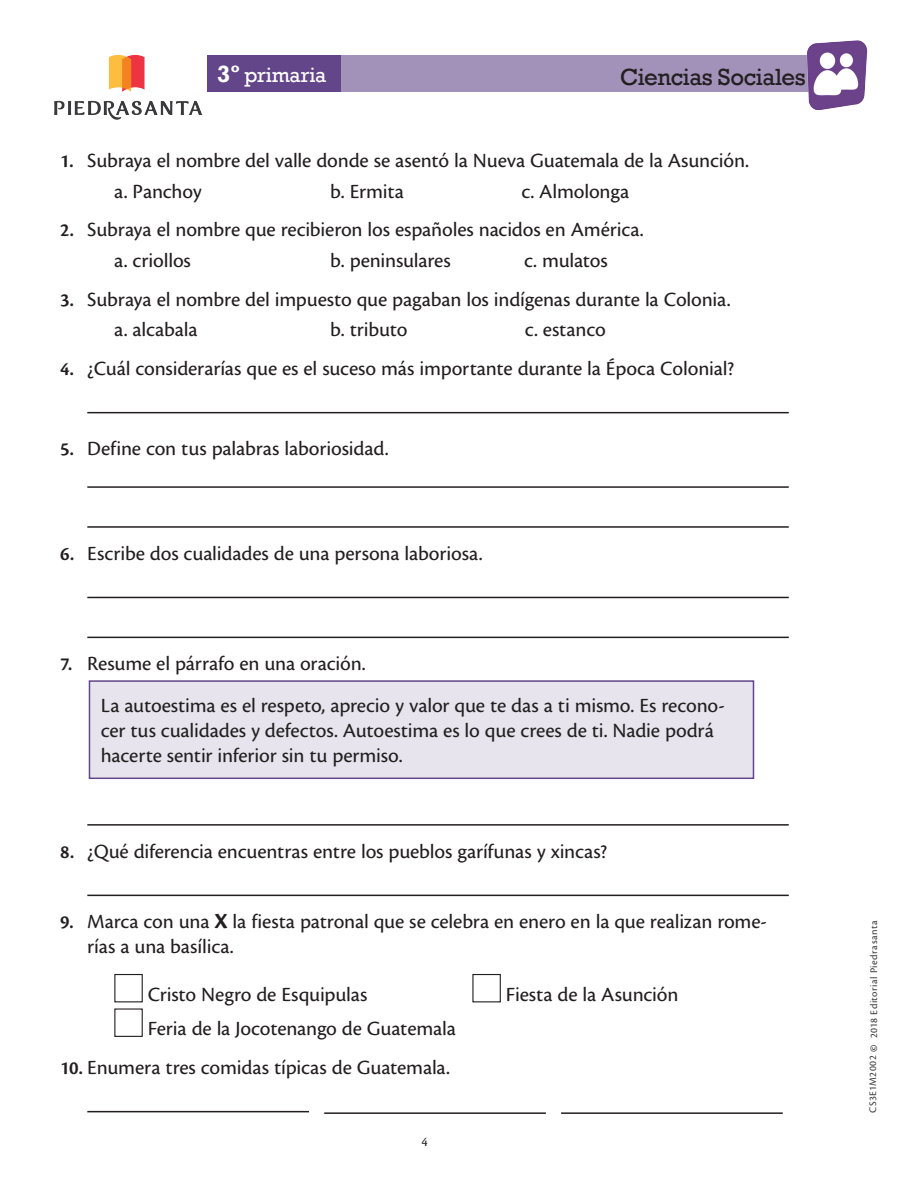
<style>
.page{position:relative;width:918px;height:1188px;background:#fff}
.page>*{position:absolute;margin:0;border:0;box-sizing:border-box;transform-origin:0 0}
.t1{font:24px "Rockwell";letter-spacing:-.02em;color:#231f20}
.t2{font:700 24px "Rockwell";color:#fff}
.Contenido_-_14{font:21px "Cronos Pro Capt";letter-spacing:-.01em;color:#231f20}
.Selección_múltiple{font:21px "Cronos Pro Capt";letter-spacing:-.01em;color:#231f20}
.t3{font:21px "Rockwell";letter-spacing:-.005em;color:#fff}
.t4{font:600 19.5px "Cronos Pro";color:#231f20}
.t5{font:13.5px "Cronos Pro";color:#231f20}
._2014_Editorial_Pie{font:10.5px "Cronos Pro Capt";letter-spacing:.04em;color:#3e3e3f}
.t6{font:700 10.5px "Cronos Pro";color:#3e3e3f}
.s1{font-family:"Cronos Pro";font-weight:700;font-size:22.5px}
.s2{font-family:"Cronos Pro";font-weight:600;font-size:19.5px}
</style>
<div class="page">
<svg style="left:207px;top:55px;width:596px;height:37px;background:#937fae"></svg>
<img style="left:803px;top:40px;width:65px;height:69px">
<img style="left:54px;top:54px;width:149px;height:66px">
<div style="left:89px;top:680px;width:665px;height:99px;background:#e7e4ed;border:2px solid #634589"></div>
<hr style="left:87px;top:412px;width:702px;height:1px;background:#231f20">
<hr style="left:87px;top:486px;width:702px;height:2px;background:#231f20">
<hr style="left:87px;top:526px;width:702px;height:2px;background:#231f20">
<hr style="left:87px;top:597px;width:702px;height:1px;background:#231f20">
<hr style="left:87px;top:637px;width:702px;height:1px;background:#231f20">
<hr style="left:87px;top:824px;width:702px;height:2px;background:#231f20">
<hr style="left:87px;top:895px;width:702px;height:1px;background:#231f20">
<div style="left:114px;top:974px;width:29px;height:28px;border:1px solid #231f20"></div>
<div style="left:472px;top:974px;width:29px;height:28px;border:1px solid #231f20"></div>
<div style="left:114px;top:1008px;width:29px;height:29px;border:1px solid #231f20"></div>
<hr style="left:87px;top:1111px;width:222px;height:1px;background:#231f20">
<hr style="left:324px;top:1112px;width:222px;height:2px;background:#231f20">
<hr style="left:561px;top:1112px;width:222px;height:2px;background:#231f20">
<p class="t2" style="left:217px;top:59px;width:24px">º3</p>
<p class="t3" style="left:245px;top:63px;width:83px">primaria</p>
<p class="t1" style="left:620px;top:63px;width:187px">Ciencias Sociales</p>
<p class="t4" style="left:60px;top:150px;width:15px">1.</p>
<p class="t4" style="left:60px;top:219px;width:15px">2.</p>
<p class="t4" style="left:60px;top:288px;width:15px">3.</p>
<p class="t4" style="left:60px;top:358px;width:15px">4.</p>
<p class="Contenido_-_14" style="left:87px;top:149px;width:663px">Subraya el nombre del valle donde se asentó la Nueva Guatemala de la Asunción.</p>
<p class="Selección_múltiple" style="left:114px;top:179px;width:89px">.a Panchoy</p>
<p class="Contenido_-_14" style="left:87px;top:218px;width:558px">Subraya el nombre que recibieron los españoles nacidos en América.</p>
<p class="Selección_múltiple" style="left:330px;top:179px;width:75px">.b Ermita</p>
<p class="Selección_múltiple" style="left:521px;top:179px;width:109px">.c Almolonga</p>
<p class="Selección_múltiple" style="left:114px;top:248px;width:78px">.a criollos</p>
<p class="Contenido_-_14" style="left:87px;top:287px;width:645px">Subraya el nombre del impuesto que pagaban los indígenas durante la Colonia.</p>
<p class="Selección_múltiple" style="left:330px;top:248px;width:122px">.b peninsulares</p>
<p class="Selección_múltiple" style="left:524px;top:248px;width:85px">.c mulatos</p>
<p class="Selección_múltiple" style="left:114px;top:318px;width:85px">.a alcabala</p>
<p class="Contenido_-_14" style="left:87px;top:356px;width:648px">¿Cuál considerarías que es el suceso más importante durante la Época Colonial?</p>
<p class="Selección_múltiple" style="left:330px;top:318px;width:79px">.b tributo</p>
<p class="Selección_múltiple" style="left:525px;top:318px;width:82px">.c estanco</p>
<p class="t4" style="left:60px;top:438px;width:15px">5.</p>
<p class="Contenido_-_14" style="left:87px;top:436px;width:303px">Define con tus palabras laboriosidad.</p>
<p class="t4" style="left:60px;top:543px;width:15px">6.</p>
<p class="Contenido_-_14" style="left:87px;top:541px;width:397px">Escribe dos cualidades de una persona laboriosa.</p>
<p class="t4" style="left:60px;top:653px;width:14px">7.</p>
<p class="Contenido_-_14" style="left:87px;top:652px;width:280px">Resume el párrafo en una oración.</p>
<p class="Contenido_-_14" style="left:101px;top:693px;width:626px">La autoestima es el respeto, aprecio y valor que te das tia mismo. Es recono-</p>
<p class="Contenido_-_14" style="left:101px;top:743px;width:303px">hacerte sentir inferior sin tu permiso.</p>
<p class="Contenido_-_14" style="left:101px;top:718px;width:615px">cer tus cualidades y defectos. Autoestima es lo que crees de .t i Nadie podrá</p>
<p class="t4" style="left:60px;top:840px;width:15px">8.</p>
<p class="Contenido_-_14" style="left:87px;top:839px;width:521px">¿Qué diferencia encuentras entre los pueblos garífunas y xincas?</p>
<p class="Contenido_-_14" style="left:87px;top:910px;width:681px">Marca con una la<span class="s1">X</span> fiesta patronal que se celebra en enero en la que realizan rome-</p>
<p class="t4" style="left:60px;top:911px;width:15px">9.</p>
<p class="_2014_Editorial_Pie" style="left:868px;top:1038px;width:119px;rotate:-90deg">2018 Editorial Piedrasanta</p>
<p class="t6" style="left:868px;top:1052px;width:9px;rotate:-90deg">©</p>
<p class="Contenido_-_14" style="left:87px;top:935px;width:148px">rías a una basílica.</p>
<p class="Contenido_-_14" style="left:506px;top:982px;width:174px">Fiesta de la Asunción</p>
<p class="Contenido_-_14" style="left:148px;top:982px;width:221px">Cristo Negro de Esquipulas</p>
<p class="Contenido_-_14" style="left:148px;top:1017px;width:310px">Feria de la Jocotenango de Guatemala</p>
<p class="Contenido_-_14" style="left:60px;top:1055px;width:391px"><span class="s2">10.</span> Enumera tres comidas típicas de Guatemala.</p>
<p class="_2014_Editorial_Pie" style="left:867px;top:1113px;width:59px;rotate:-90deg">CS M1E3 2002</p>
<p class="t5" style="left:421px;top:1134px;width:8px">4</p>
</div>
